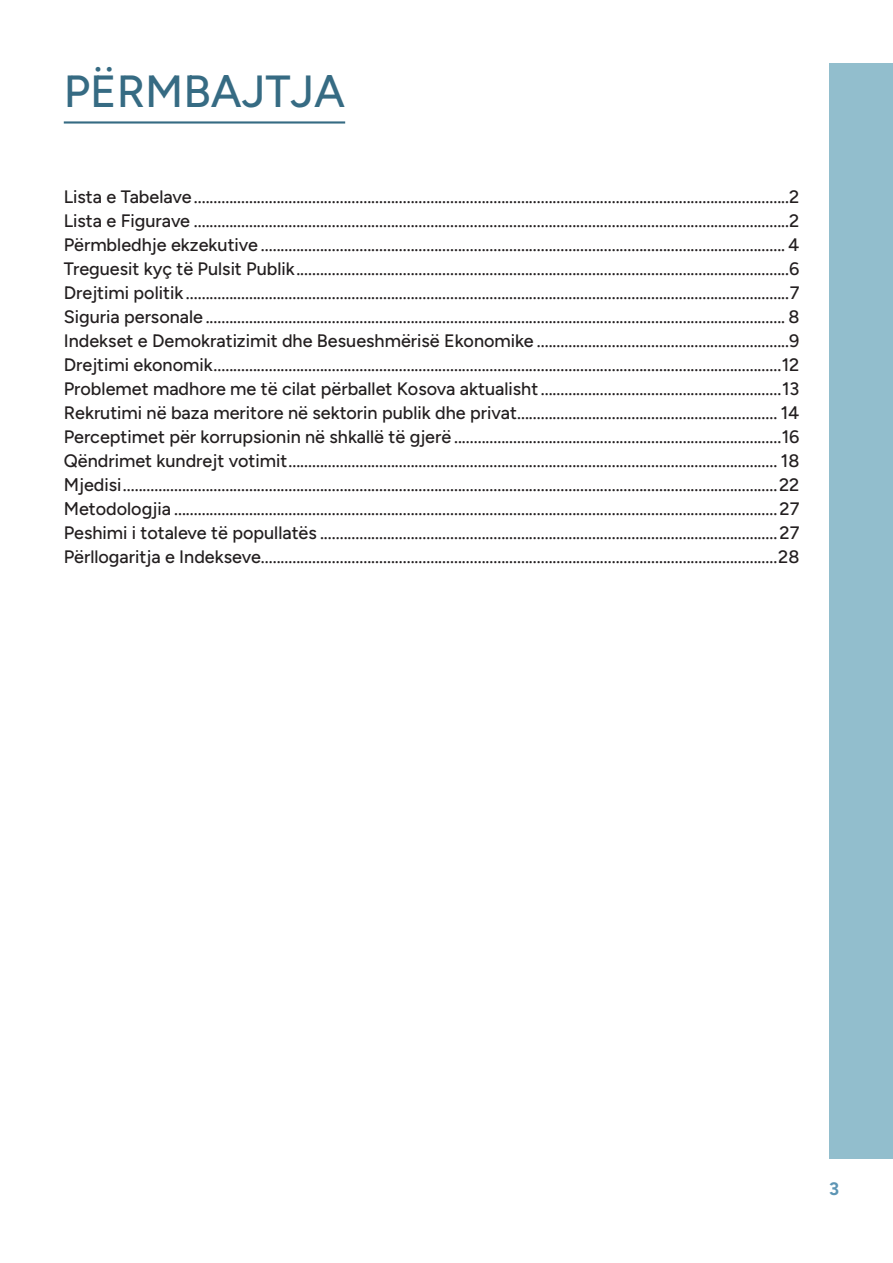
<style>
.page{position:relative;width:893px;height:1263px;background:#fff}
.page>*{position:absolute;margin:0;border:0;box-sizing:border-box;transform-origin:0 0}
.t1{font:500 45px "Figtree";color:#366b83}
.t2{font:500 18px/24px "Figtree";color:#231f20;text-align:justify}
.t3{font:700 18px "Figtree";color:#5d95b4}
</style>
<div class="page">
<div style="left:829px;top:64px;width:64px;height:1095px;background:#92becd"></div>
<hr style="left:64px;top:121px;width:281px;height:3px;background:#366b83">
<h1 class="t1" style="left:64px;top:65px;width:283px">PËRMBAJTJA</h1>
<p class="t2" style="left:64px;top:185px;width:737px">Lista e Tabelave.......................................................................................................................................................2<br>Lista e Figurave .......................................................................................................................................................2<br>Përmbledhje ekzekutive ..................................................................................................................................... 4<br>Treguesit kyç të Pulsit Publik.............................................................................................................................6<br>Drejtimi politik .........................................................................................................................................................7<br>Siguria personale ................................................................................................................................................... 8<br>Indekset e Demokratizimit dhe Besueshmërisë Ekonomike ................................................................9<br>Drejtimi ekonomik................................................................................................................................................12<br>Problemet madhore me të cilat përballet Kosova aktualisht.............................................................13<br>Rekrutimi në baza meritore në sektorin publik dhe privat.................................................................. 14<br>Perceptimet për korrupsionin në shkallë të gjerë ...................................................................................16<br>Qëndrimet kundrejt votimit............................................................................................................................ 18<br>Mjedisi......................................................................................................................................................................22<br>Metodologjia .........................................................................................................................................................27<br>Peshimi i totaleve të popullatës ....................................................................................................................27<br>Përllogaritja e Indekseve...................................................................................................................................28</p>
<p class="t3" style="left:829px;top:1178px;width:12px">3</p>
</div>
